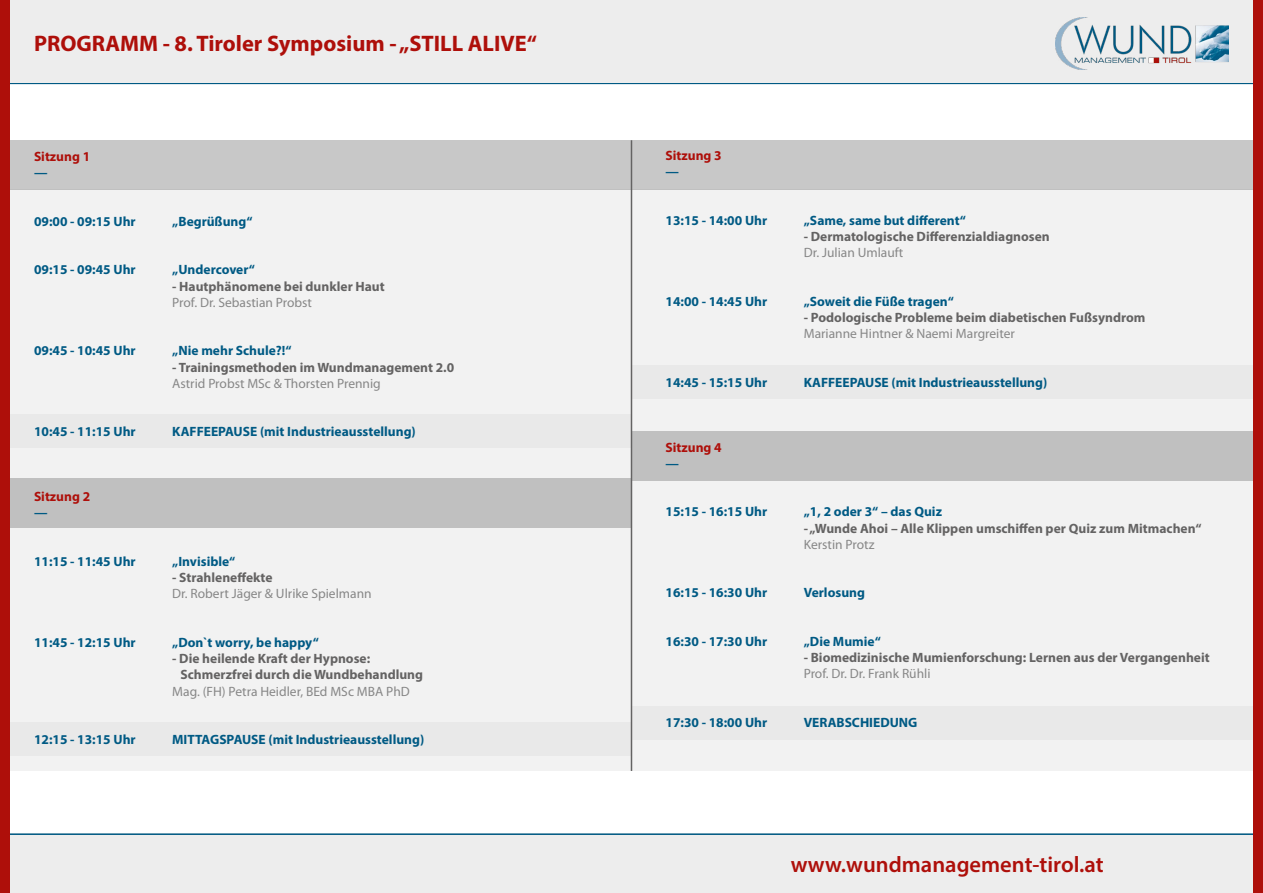
<style>
.page{position:relative;width:1263px;height:893px;background:#fff}
.page>*{position:absolute;margin:0;border:0;box-sizing:border-box;transform-origin:0 0}
.t1{font:700 22.5px "Myriad Pro";color:#ae0f0a}
.t2{font:600 22.5px "Myriad Pro";color:#ae0f0a}
.t3{font:700 13.5px "Myriad Pro";color:#005a84}
.t4{font:700 13.5px/16.2px "Myriad Pro";color:#646363}
.t5{font:13.5px "Myriad Pro";color:#878787}
.t6{font:700 13.5px "Myriad Pro";color:#ae0f0a}
</style>
<div class="page">
<div style="left:631px;top:189px;width:632px;height:582px;background:#f2f2f2"></div>
<div style="left:0;top:190px;width:631px;height:581px;background:#f2f2f2"></div>
<div style="left:0;top:140px;width:1263px;height:50px;background:#c8c8c8"></div>
<div style="left:0;top:478px;width:631px;height:50px;background:#c0c0c0"></div>
<div style="left:0;top:415px;width:631px;height:33px;background:#e9e9e9"></div>
<div style="left:631px;top:706px;width:632px;height:33px;background:#e9e9e9"></div>
<div style="left:631px;top:366px;width:632px;height:33px;background:#e9e9e9"></div>
<div style="left:631px;top:432px;width:632px;height:49px;background:#c0c0c0"></div>
<div style="left:0;top:833px;width:1263px;height:60px;background:#ededed"></div>
<div style="left:0;top:722px;width:631px;height:33px;background:#e9e9e9"></div>
<hr style="left:0;top:833px;width:1263px;height:2px;background:#005a84">
<hr style="left:0;top:83px;width:1263px;height:1px;background:#005a84">
<div style="left:0;top:0;width:1263px;height:83px;background:#ededed"></div>
<img style="left:1055px;top:18px;width:174px;height:51px">
<hr style="left:631px;top:140px;width:1px;height:631px;background:#646363">
<div style="left:0;top:0;width:9px;height:893px;background:#ae0f0a"></div>
<div style="left:1254px;top:0;width:9px;height:893px;background:#ae0f0a"></div>
<h1 class="t1" style="left:34px;top:29px;width:504px">PROGRAMM - 8. Tiroler Symposium - „STILL ALIVE“</h1>
<p class="t6" style="left:34px;top:148px;width:58px">Sitzung 1</p>
<p class="t3" style="left:34px;top:164px;width:15px">—</p>
<p class="t3" style="left:34px;top:212px;width:103px">09:00 - 09:15 Uhr</p>
<p class="t3" style="left:34px;top:261px;width:103px">09:15 - 09:45 Uhr</p>
<p class="t3" style="left:34px;top:342px;width:103px">09:45 - 10:45 Uhr</p>
<p class="t3" style="left:34px;top:423px;width:103px">10:45 - 11:15 Uhr</p>
<p class="t6" style="left:34px;top:488px;width:58px">Sitzung 2</p>
<p class="t3" style="left:34px;top:504px;width:15px">—</p>
<p class="t3" style="left:34px;top:553px;width:103px">11:15 - 11:45 Uhr</p>
<p class="t3" style="left:34px;top:634px;width:103px">11:45 - 12:15 Uhr</p>
<p class="t3" style="left:34px;top:731px;width:103px">12:15 - 13:15 Uhr</p>
<p class="t3" style="left:172px;top:212px;width:82px">„Begrüßung“</p>
<p class="t3" style="left:172px;top:261px;width:84px">„Undercover“</p>
<p class="t4" style="left:172px;top:277px;width:214px">- Hautphänomene bei dunkler Haut</p>
<p class="t5" style="left:172px;top:294px;width:141px">Prof. Dr. Sebastian Probst</p>
<p class="t3" style="left:172px;top:342px;width:121px">„Nie mehr Schule?!“</p>
<p class="t4" style="left:172px;top:358px;width:284px">- Trainingsmethoden im Wundmanagement 2.0</p>
<p class="t5" style="left:172px;top:375px;width:210px">Astrid Probst MSc &amp; Thorsten Prennig</p>
<p class="t3" style="left:172px;top:423px;width:245px">KAFFEEPAUSE (mit Industrieausstellung)</p>
<p class="t3" style="left:172px;top:553px;width:65px">„Invisible“</p>
<p class="t4" style="left:172px;top:569px;width:102px">- Strahleneffekte</p>
<p class="t5" style="left:172px;top:586px;width:201px">Dr. Robert Jäger &amp; Ulrike Spielmann</p>
<p class="t3" style="left:172px;top:634px;width:148px">„Don`t worry, be happy“</p>
<p class="t4" style="left:180px;top:650px;width:244px;text-indent:-8px">- Die heilende Kraft der Hypnose:<br>Schmerzfrei durch die Wundbehandlung</p>
<p class="t5" style="left:172px;top:683px;width:239px">Mag. (FH) Petra Heidler, BEd MSc MBA PhD</p>
<p class="t3" style="left:172px;top:731px;width:254px">MITTAGSPAUSE (mit Industrieausstellung)</p>
<p class="t6" style="left:665px;top:147px;width:58px">Sitzung 3</p>
<p class="t3" style="left:665px;top:163px;width:15px">—</p>
<p class="t3" style="left:665px;top:211px;width:103px">13:15 - 14:00 Uhr</p>
<p class="t3" style="left:665px;top:292px;width:103px">14:00 - 14:45 Uhr</p>
<p class="t3" style="left:665px;top:373px;width:103px">14:45 - 15:15 Uhr</p>
<p class="t6" style="left:665px;top:438px;width:58px">Sitzung 4</p>
<p class="t3" style="left:665px;top:454px;width:15px">—</p>
<p class="t3" style="left:665px;top:503px;width:103px">15:15 - 16:15 Uhr</p>
<p class="t3" style="left:665px;top:584px;width:103px">16:15 - 16:30 Uhr</p>
<p class="t3" style="left:665px;top:633px;width:103px">16:30 - 17:30 Uhr</p>
<p class="t3" style="left:665px;top:714px;width:103px">17:30 - 18:00 Uhr</p>
<p class="t3" style="left:804px;top:211px;width:164px">„Same, same but different“</p>
<p class="t4" style="left:804px;top:228px;width:248px">- Dermatologische Differenzialdiagnosen</p>
<p class="t5" style="left:804px;top:244px;width:101px">Dr. Julian Umlauft</p>
<p class="t3" style="left:804px;top:292px;width:152px">„Soweit die Füße tragen“</p>
<p class="t4" style="left:804px;top:309px;width:343px">- Podologische Probleme beim diabetischen Fußsyndrom</p>
<p class="t5" style="left:804px;top:325px;width:213px">Marianne Hintner &amp; Naemi Margreiter</p>
<p class="t3" style="left:804px;top:373px;width:245px">KAFFEEPAUSE (mit Industrieausstellung)</p>
<p class="t3" style="left:804px;top:503px;width:140px">„1, 2 oder 3“ – das Quiz</p>
<p class="t4" style="left:804px;top:520px;width:399px">- „Wunde Ahoi – Alle Klippen umschiffen per Quiz zum Mitmachen“</p>
<p class="t5" style="left:804px;top:536px;width:72px">Kerstin Protz</p>
<p class="t3" style="left:804px;top:584px;width:63px">Verlosung</p>
<p class="t3" style="left:804px;top:633px;width:79px">„Die Mumie“</p>
<p class="t4" style="left:804px;top:649px;width:407px">- Biomedizinische Mumienforschung: Lernen aus der Vergangenheit</p>
<p class="t5" style="left:804px;top:666px;width:128px">Prof. Dr. Dr. Frank Rühli</p>
<p class="t3" style="left:804px;top:714px;width:115px">VERABSCHIEDUNG</p>
<h1 class="t2" style="left:791px;top:850px;width:315px">www.wundmanagement-tirol.at</h1>
</div>
